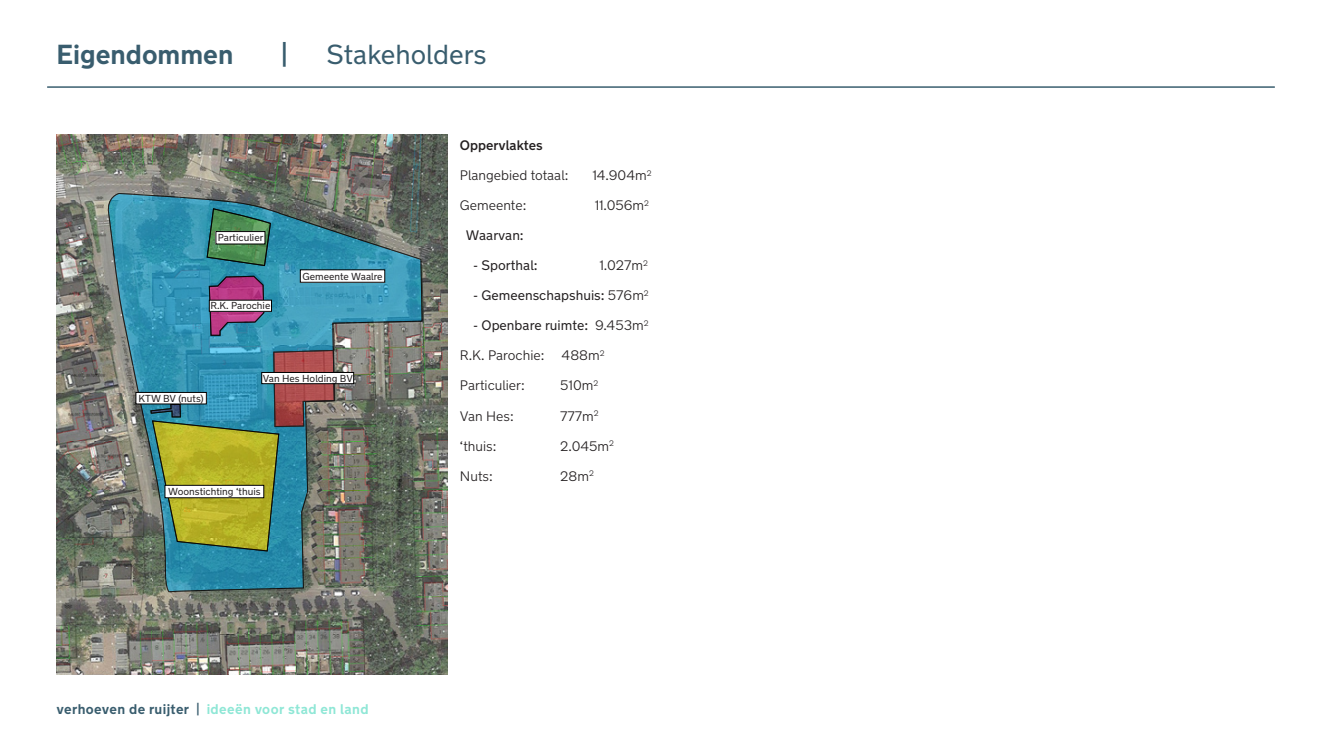
<style>
.page{position:relative;width:1322px;height:745px;background:#fff}
.page>*{position:absolute;margin:0;border:0;box-sizing:border-box;transform-origin:0 0}
.t1{font:700 27.5px "New Transport";color:#395d6e}
.t2{font:27.5px "New Transport";color:#395d6e}
.t3{font:700 14px "New Transport";letter-spacing:.03em;color:#8fe7d6}
.t4{font:300 13.75px "New Transport";color:#231f20}
.t5{font:13.75px "New Transport";color:#231f20}
.t6{font:500 13.75px "New Transport";color:#231f20}
.t7{font:10.12px "New Transport";color:#231f20}
.s1{font-weight:300}
.s2{color:#395d6e}
</style>
<div class="page">
<hr style="left:47px;top:87px;width:1227px;height:1px;background:#395d6e">
<img style="left:57px;top:134px;width:390px;height:539px">
<img style="left:107px;top:193px;width:315px;height:399px">
<svg style="left:150px;top:350px;width:185px;height:201px;background:#6f8c6a"></svg>
<svg style="left:209px;top:275px;width:55px;height:60px;background:#804e85"></svg>
<svg style="left:206px;top:207px;width:65px;height:59px;background:#3d8368"></svg>
<div style="left:216px;top:231px;width:49px;height:13px;background:#fff"></div>
<div style="left:216px;top:231px;width:49px;height:13px;border:1px solid #000"></div>
<div style="left:209px;top:300px;width:62px;height:11px;background:#fff"></div>
<div style="left:262px;top:372px;width:92px;height:11px;background:#fff"></div>
<div style="left:261px;top:372px;width:93px;height:11px;border:1px solid #000"></div>
<div style="left:136px;top:392px;width:70px;height:11px;background:#fff"></div>
<div style="left:136px;top:392px;width:71px;height:12px;border:1px solid #000"></div>
<div style="left:165px;top:485px;width:99px;height:12px;background:#fff"></div>
<div style="left:165px;top:484px;width:99px;height:13px;border:1px solid #000"></div>
<div style="left:300px;top:269px;width:85px;height:13px;background:#fff"></div>
<p class="t1" style="left:57px;top:37px;width:178px">Eigendommen</p>
<p class="t1" style="left:282px;top:37px;width:7px">|</p>
<p class="t2" style="left:327px;top:37px;width:161px">Stakeholders</p>
<p class="t7" style="left:218px;top:231px;width:47px">Particulier</p>
<p class="t7" style="left:210px;top:299px;width:61px">R.K. Parochie</p>
<p class="t7" style="left:302px;top:270px;width:82px">Gemeente Waalre</p>
<p class="t7" style="left:139px;top:392px;width:67px">KTW BV (nuts)</p>
<p class="t7" style="left:263px;top:371px;width:92px">Van Hes Holding BV</p>
<p class="t7" style="left:168px;top:485px;width:94px">Woonstichting ‘thuis</p>
<p class="t6" style="left:460px;top:137px;width:84px">Oppervlaktes</p>
<p class="t4" style="left:460px;top:167px;width:110px">Plangebied totaal:</p>
<p class="t4" style="left:592px;top:167px;width:61px">14.904m<sup>2</sup></p>
<p class="t4" style="left:460px;top:197px;width:68px">Gemeente:</p>
<p class="t4" style="left:595px;top:197px;width:56px">11.056m<sup>2</sup></p>
<p class="t5" style="left:466px;top:227px;width:59px">Waarvan:</p>
<p class="t5" style="left:473px;top:257px;width:66px">- Sporthal:</p>
<p class="t4" style="left:599px;top:257px;width:50px">1.027m<sup>2</sup></p>
<p class="t5" style="left:473px;top:287px;width:177px">- Gemeenschapshuis: <span class="s1">576m</span><sup>2</sup></p>
<p class="t5" style="left:473px;top:317px;width:177px">- Openbare ruimte: <span class="s1">9.453m</span><sup>2</sup></p>
<p class="t4" style="left:460px;top:347px;width:146px">R.K. Parochie: 488m<sup>2</sup></p>
<p class="t4" style="left:460px;top:377px;width:66px">Particulier:</p>
<p class="t4" style="left:560px;top:377px;width:40px">510m<sup>2</sup></p>
<p class="t4" style="left:460px;top:407px;width:55px">Van Hes:</p>
<p class="t4" style="left:560px;top:407px;width:40px">777m<sup>2</sup></p>
<p class="t4" style="left:460px;top:437px;width:38px">‘thuis:</p>
<p class="t4" style="left:560px;top:437px;width:55px">2.045m<sup>2</sup></p>
<p class="t4" style="left:460px;top:467px;width:34px">Nuts:</p>
<p class="t4" style="left:560px;top:467px;width:35px">28m<sup>2</sup></p>
<p class="t3" style="left:57px;top:699px;width:313px"><span class="s2">verhoeven de ruijter |</span> ideeën voor stad en land</p>
</div>
